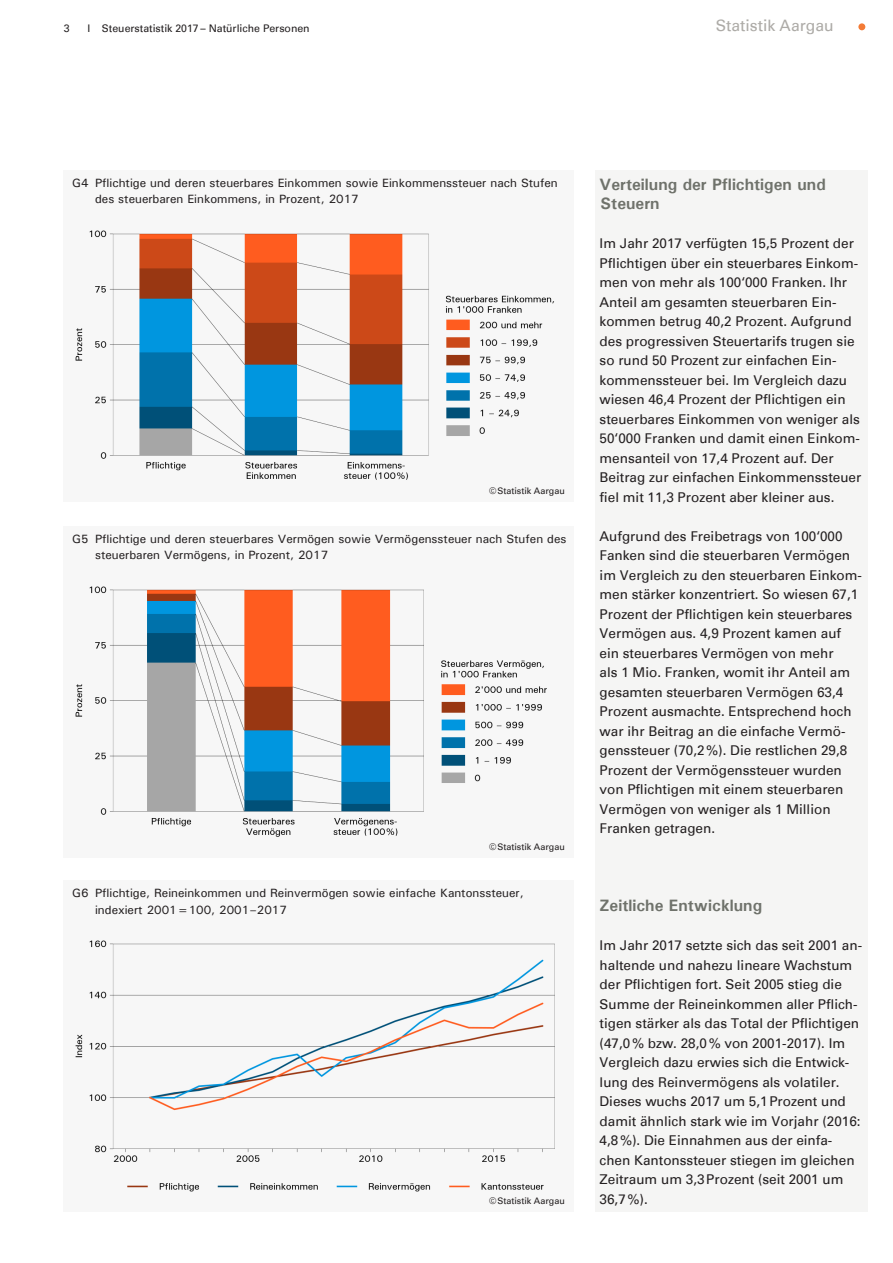
<style>
.page{position:relative;width:893px;height:1263px;background:#fff}
.page>*{position:absolute;margin:0;border:0;box-sizing:border-box;transform-origin:0 0}
.Titel_Ebene_1{font:700 16.5px/19.8px "Univers";color:#6f726b}
.t1{font:15.75px "Univers";color:#adaba7}
.Lauftext{font:13.5px/19.5px "Univers";color:#231f20}
.t2{font:500 12px/16.5px "Univers";color:#231f20}
.t3{font:10.5px "Univers";color:#231f20}
.Copyright_Statistik{font:9px "Univers";color:#231f20}
</style>
<div class="page">
<div style="left:858px;top:23px;width:7px;height:7px;background:#f37b36;border-radius:50%"></div>
<img style="left:75px;top:940px;width:480px;height:252px">
<img style="left:75px;top:230px;width:480px;height:250px">
<div style="left:595px;top:170px;width:272px;height:1042px;background:#f5f5f4"></div>
<img style="left:75px;top:586px;width:472px;height:251px">
<p class="t3" style="left:64px;top:22px;width:7px">3</p>
<p class="t3" style="left:87px;top:22px;width:224px">I Steuerstatistik 2017 – Natürliche Personen</p>
<p class="t1" style="left:716px;top:16px;width:120px">Statistik Aargau</p>
<p class="t2" style="left:95px;top:174px;width:464px;text-indent:-23px">G4 Pflichtige und deren steuerbares Einkommen sowie Einkommenssteuer nach Stufen des steuerbaren Einkommens, in Prozent, 2017</p>
<p class="Copyright_Statistik" style="left:489px;top:485px;width:77px">©Statistik Aargau</p>
<p class="t2" style="left:95px;top:530px;width:473px;text-indent:-23px">G5 Pflichtige und deren steuerbares Vermögen sowie Vermögenssteuer nach Stufen des steuerbaren Vermögens, in Prozent, 2017</p>
<p class="Copyright_Statistik" style="left:489px;top:841px;width:77px">©Statistik Aargau</p>
<p class="t2" style="left:95px;top:884px;width:430px;text-indent:-23px">G6 Pflichtige, Reineinkommen und Reinvermögen sowie einfache Kantonssteuer, indexiert 2001=100, 2001–2017</p>
<p class="Copyright_Statistik" style="left:489px;top:1196px;width:77px">©Statistik Aargau</p>
<p class="Titel_Ebene_1" style="left:600px;top:174px;width:228px">Verteilung der Pflichtigen und<br>Steuern</p>
<p class="Lauftext" style="left:600px;top:234px;width:263px">Im Jahr 2017 verfügten 15,5 Prozent der Pflichtigen über ein steuerbares Einkom&shy;men von mehr als 100‘000 Franken. Ihr Anteil am gesamten steuerbaren Ein&shy;kommen betrug 40,2 Prozent. Aufgrund des progressiven Steuertarifs trugen sie so rund 50 Prozent zur einfachen Ein&shy;kommenssteuer bei. Im Vergleich dazu wiesen 46,4 Prozent der Pflichtigen ein steuerbares Einkommen von weniger als 50‘000 Franken und damit einen Einkom&shy;mensanteil von 17,4 Prozent auf. Der Beitrag zur einfachen Einkommenssteuer fiel mit 11,3 Prozent aber kleiner aus.</p>
<p class="Lauftext" style="left:600px;top:526px;width:264px">Aufgrund des Freibetrags von 100‘000<br>Fanken sind die steuerbaren Vermögen im Vergleich zu den steuerbaren Einkom&shy;men stärker konzentriert. So wiesen 67,1<br>Prozent der Pflichtigen kein steuerbares Vermögen aus. 4,9 Prozent kamen auf ein steuerbares Vermögen von mehr<br>als 1 Mio. Franken, womit ihr Anteil am gesamten steuerbaren Vermögen 63,4<br>Prozent ausmachte. Entsprechend hoch war ihr Beitrag an die einfache Vermö&shy;genssteuer (70,2%). Die restlichen 29,8<br>Prozent der Vermögenssteuer wurden von Pflichtigen mit einem steuerbaren Vermögen von weniger als 1 Million Franken getragen.</p>
<p class="Titel_Ebene_1" style="left:600px;top:895px;width:164px">Zeitliche Entwicklung</p>
<p class="Lauftext" style="left:600px;top:936px;width:264px">Im Jahr 2017 setzte sich das seit 2001 an&shy;haltende und nahezu lineare Wachstum der Pflichtigen fort. Seit 2005 stieg die Summe der Reineinkommen aller Pflich&shy;tigen stärker als das Total der Pflichtigen (47,0% bzw. 28,0% von 2001-2017). Im Vergleich dazu erwies sich die Entwick&shy;lung des Reinvermögens als volatiler.<br>Dieses wuchs 2017 um 5,1Prozent und damit ähnlich stark wie im Vorjahr (2016:<br>4,8%). Die Einnahmen aus der einfa&shy;chen Kantonssteuer stiegen im gleichen Zeitraum um 3,3Prozent (seit 2001 um 36,7%).</p>
</div>
